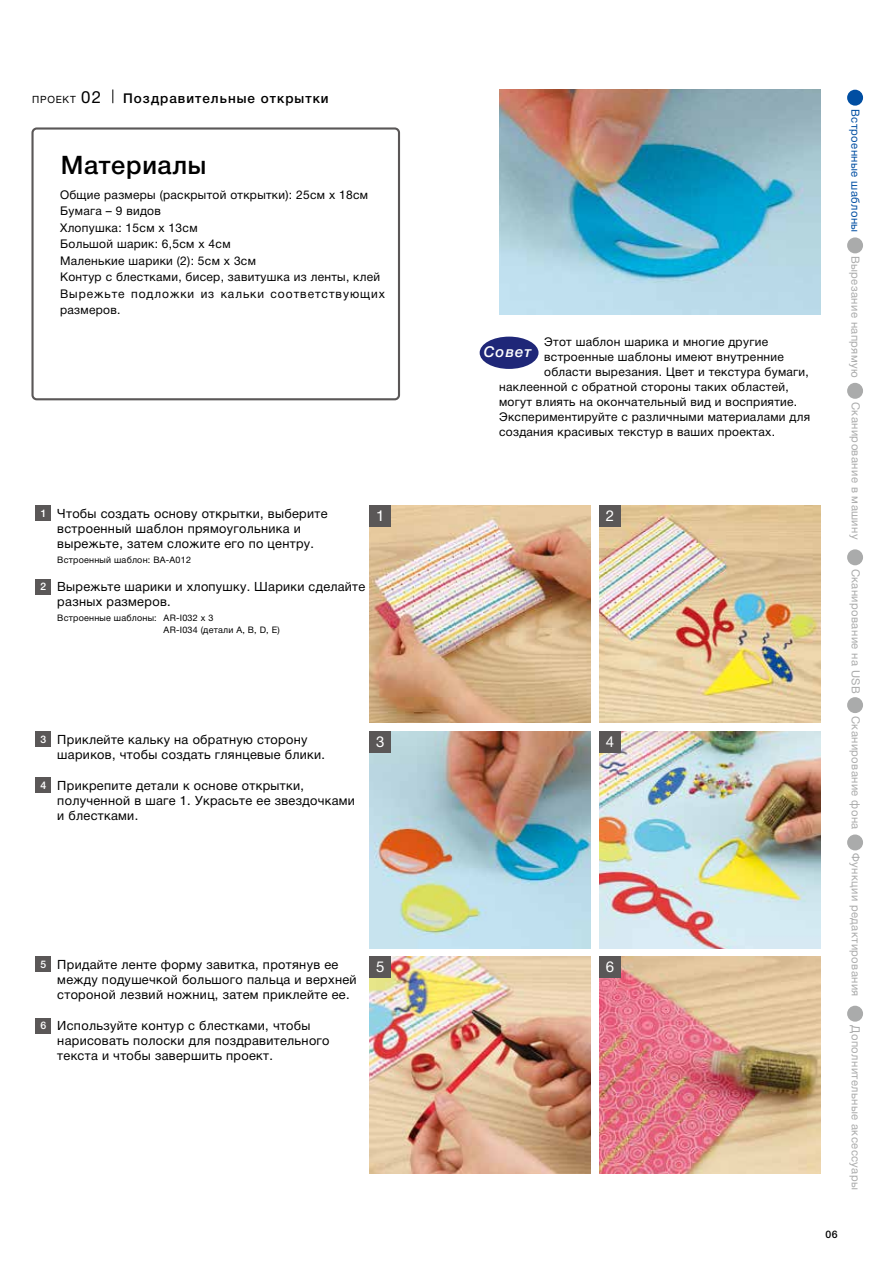
<style>
.page{position:relative;width:893px;height:1263px;background:#fff}
.page>*{position:absolute;margin:0;border:0;box-sizing:border-box;transform-origin:0 0}
.t1{font:500 25.5px "Helvetica Neue Cyr";letter-spacing:.025em;color:#000}
.t2{font:15px "Helvetica Neue Cyr";color:#fff}
.t3{font:italic 500 15px "Helvetica Neue Cyr";letter-spacing:.075em;color:#fff}
.t4{font:500 13.5px "Helvetica Neue Cyr";letter-spacing:.075em;color:#000}
.t5{font:12.75px/15px "Helvetica Neue Cyr";letter-spacing:.025em;color:#000}
.t6{font:12px/16.5px "Helvetica Neue Cyr";letter-spacing:.025em;color:#000}
.t7{font:11.25px "Helvetica Neue Cyr";letter-spacing:.035em;color:#aaabab}
.t8{font:11.25px "Helvetica Neue Cyr";letter-spacing:.035em;color:#004ea2}
.t9{font:500 10.5px "Helvetica Neue Cyr";color:#fff}
.t10{font:500 10.5px "Helvetica Neue Cyr";color:#000}
.t11{font:10.05px "Helvetica Neue Cyr";letter-spacing:.075em;color:#000}
.t12{font:9px/12px "Helvetica Neue Cyr";letter-spacing:.025em;color:#000}
.s1{font-size:16.8px}
</style>
<div class="page">
<div style="left:31px;top:127px;width:369px;height:273px;border:2px solid #5a5757;border-radius:4px"></div>
<img style="left:500px;top:89px;width:320px;height:225px">
<img style="left:369px;top:505px;width:221px;height:217px">
<img style="left:369px;top:731px;width:221px;height:217px">
<img style="left:369px;top:956px;width:221px;height:217px">
<img style="left:599px;top:505px;width:221px;height:217px">
<img style="left:599px;top:731px;width:221px;height:217px">
<img style="left:599px;top:956px;width:221px;height:217px">
<div style="left:369px;top:506px;width:22px;height:21px;background:#5a5757"></div>
<div style="left:369px;top:731px;width:22px;height:22px;background:#5a5757"></div>
<div style="left:369px;top:957px;width:22px;height:21px;background:#5a5757"></div>
<div style="left:599px;top:506px;width:22px;height:21px;background:#5a5757"></div>
<div style="left:599px;top:731px;width:22px;height:22px;background:#5a5757"></div>
<div style="left:599px;top:957px;width:22px;height:21px;background:#5a5757"></div>
<svg style="left:112px;top:89px;width:1px;height:14px"></svg>
<div style="left:36px;top:505px;width:15px;height:16px;background:#5a5757"></div>
<div style="left:36px;top:579px;width:15px;height:15px;background:#5a5757"></div>
<div style="left:36px;top:731px;width:15px;height:16px;background:#5a5757"></div>
<div style="left:36px;top:778px;width:15px;height:15px;background:#5a5757"></div>
<div style="left:36px;top:956px;width:15px;height:16px;background:#5a5757"></div>
<div style="left:36px;top:1018px;width:15px;height:15px;background:#5a5757"></div>
<div style="left:480px;top:337px;width:58px;height:32px;background:#1f2778;border-radius:50%"></div>
<div style="left:847px;top:90px;width:16px;height:16px;background:#004ea2;border-radius:50%"></div>
<div style="left:847px;top:237px;width:16px;height:16px;background:#aaabab;border-radius:50%"></div>
<div style="left:847px;top:383px;width:16px;height:16px;background:#aaabab;border-radius:50%"></div>
<div style="left:847px;top:549px;width:16px;height:16px;background:#aaabab;border-radius:50%"></div>
<div style="left:847px;top:697px;width:16px;height:16px;background:#aaabab;border-radius:50%"></div>
<div style="left:847px;top:834px;width:16px;height:16px;background:#aaabab;border-radius:50%"></div>
<div style="left:847px;top:1006px;width:16px;height:16px;background:#aaabab;border-radius:50%"></div>
<p class="t11" style="left:32px;top:93px;width:70px">ПРОЕКТ <span class="s1">02</span></p>
<p class="t4" style="left:123px;top:91px;width:207px">Поздравительные открытки</p>
<h1 class="t1" style="left:61px;top:151px;width:147px">Материалы</h1>
<p class="t6" style="left:60px;top:186px;width:326px">Общие размеры (раскрытой открытки): 25см x 18см<br>Бумага – 9 видов<br>Хлопушка: 15см x 13см<br>Большой шарик: 6,5см x 4см<br>Маленькие шарики (2): 5см x 3см<br>Контур с блестками, бисер, завитушка из ленты, клей<br>Вырежьте подложки из кальки соответствующих размеров.</p>
<p class="t9" style="left:40px;top:507px;width:7px">1</p>
<p class="t9" style="left:40px;top:581px;width:7px">2</p>
<p class="t5" style="left:57px;top:506px;width:272px">Чтобы создать основу открытки, выберите встроенный шаблон прямоугольника и вырежьте, затем сложите его по центру.</p>
<p class="t12" style="left:57px;top:554px;width:135px">Встроенный шаблон: BA-A012</p>
<p class="t5" style="left:57px;top:580px;width:309px">Вырежьте шарики и хлопушку. Шарики сделайте разных размеров.</p>
<p class="t12" style="left:164px;top:612px;width:118px;text-indent:-106px">Встроенные шаблоны: AR-I032 x 3<br>AR-I034 (детали A, B, D, E)</p>
<p class="t2" style="left:376px;top:508px;width:10px">1</p>
<p class="t9" style="left:40px;top:733px;width:7px">3</p>
<p class="t9" style="left:40px;top:780px;width:7px">4</p>
<p class="t5" style="left:57px;top:732px;width:269px">Приклейте кальку на обратную сторону шариков, чтобы создать глянцевые блики.</p>
<p class="t5" style="left:57px;top:778px;width:299px">Прикрепите детали к основе открытки, полученной в шаге 1. Украсьте ее звездочками и блестками.</p>
<p class="t2" style="left:376px;top:733px;width:10px">3</p>
<p class="t9" style="left:40px;top:958px;width:7px">5</p>
<p class="t9" style="left:40px;top:1020px;width:7px">6</p>
<p class="t5" style="left:57px;top:957px;width:301px">Придайте ленте форму завитка, протянув ее между подушечкой большого пальца и верхней стороной лезвий ножниц, затем приклейте ее.</p>
<p class="t5" style="left:57px;top:1018px;width:274px">Используйте контур с блестками, чтобы нарисовать полоски для поздравительного текста и чтобы завершить проект.</p>
<p class="t2" style="left:376px;top:959px;width:10px">5</p>
<p class="t6" style="left:544px;top:334px;width:225px">Этот шаблон шарика и многие другие</p>
<p class="t6" style="left:544px;top:349px;width:241px">встроенные шаблоны имеют внутренние</p>
<p class="t6" style="left:544px;top:364px;width:266px">области вырезания. Цвет и текстура бумаги,</p>
<p class="t6" style="left:499px;top:379px;width:291px">наклеенной с обратной стороны таких областей,</p>
<p class="t6" style="left:499px;top:394px;width:300px">могут влиять на окончательный вид и восприятие.</p>
<p class="t6" style="left:499px;top:409px;width:313px">Экспериментируйте с различными материалами для</p>
<p class="t6" style="left:499px;top:424px;width:277px">создания красивых текстур в ваших проектах.</p>
<p class="t3" style="left:484px;top:343px;width:49px">Совет</p>
<p class="t2" style="left:606px;top:508px;width:10px">2</p>
<p class="t2" style="left:606px;top:733px;width:10px">4</p>
<p class="t2" style="left:606px;top:959px;width:10px">6</p>
<p class="t8" style="left:862px;top:109px;width:124px;rotate:90deg">Встроенные шаблоны</p>
<p class="t7" style="left:862px;top:256px;width:123px;rotate:90deg">Вырезание напрямую</p>
<p class="t7" style="left:862px;top:402px;width:139px;rotate:90deg">Сканирование в машину</p>
<p class="t7" style="left:862px;top:569px;width:127px;rotate:90deg">Сканирование на USB</p>
<p class="t7" style="left:862px;top:716px;width:115px;rotate:90deg">Сканирование фона</p>
<p class="t7" style="left:862px;top:853px;width:145px;rotate:90deg">Функции редактирования</p>
<p class="t7" style="left:862px;top:1025px;width:166px;rotate:90deg">Дополнительные аксессуары</p>
<p class="t10" style="left:825px;top:1228px;width:14px">06</p>
</div>
